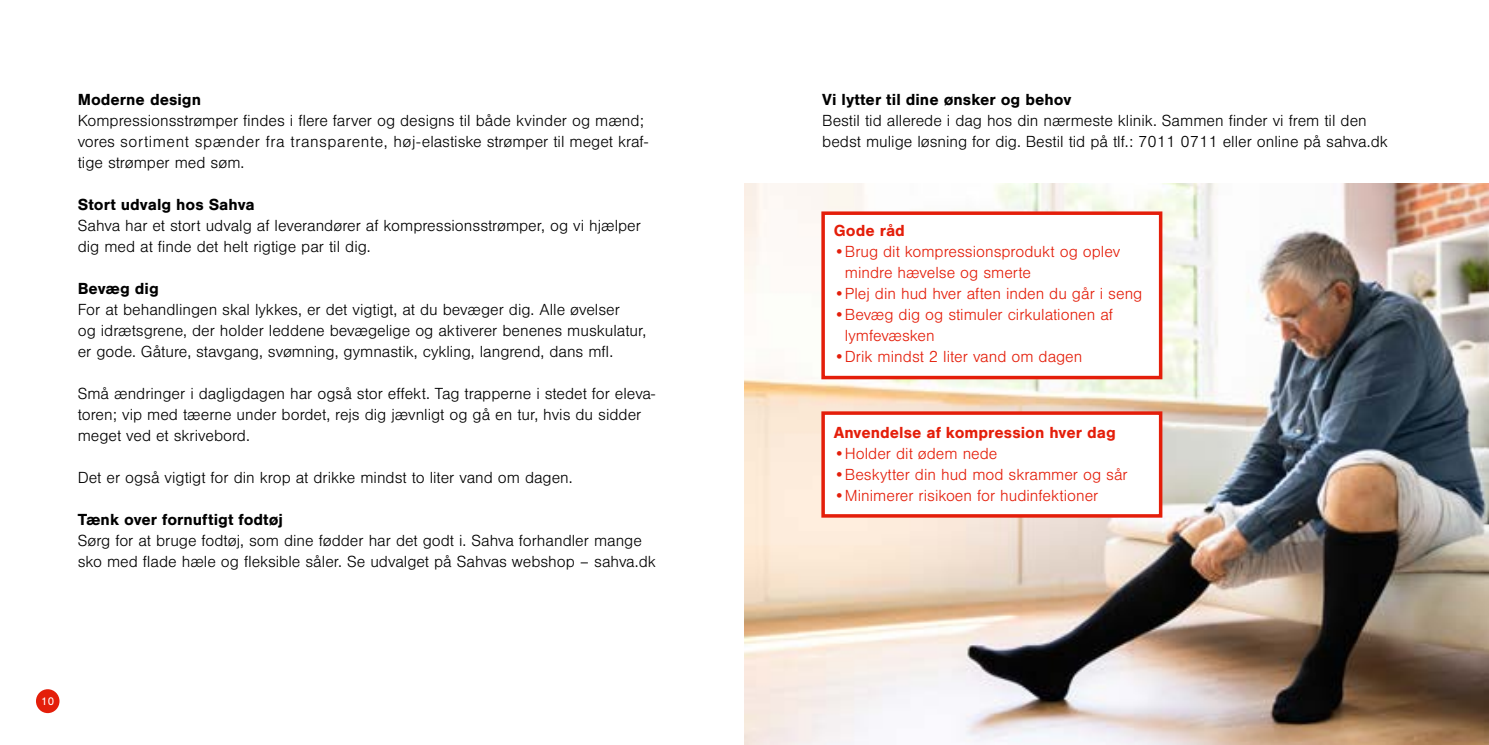
<style>
.page{position:relative;width:1489px;height:745px;background:#fff}
.page>*{position:absolute;margin:0;border:0;box-sizing:border-box;transform-origin:0 0}
.t1{font:300 16.62px/21px "Nimbus San";color:#000}
.t2{font:300 16.62px/21px "Nimbus San";color:#e41e0a}
.t3{font:700 16.62px "Nimbus San";color:#000}
.t4{font:700 16.62px "Nimbus San";color:#e41e0a}
.t5{font:11.55px "Nimbus San";color:#fff}
</style>
<div class="page">
<div style="left:36px;top:688px;width:23px;height:24px;background:#e41e0a;border-radius:50%"></div>
<img style="left:744px;top:183px;width:744px;height:561px">
<div style="left:821px;top:211px;width:341px;height:168px;background:#fff;border:4px solid #e41e0a"></div>
<div style="left:821px;top:411px;width:341px;height:106px;background:#fff;border:4px solid #e41e0a"></div>
<p class="t3" style="left:78px;top:90px;width:125px">Moderne design</p>
<p class="t1" style="left:78px;top:110px;width:572px">Kompressionsstrømper findes i flere farver og designs til både kvinder og mænd; vores sortiment spænder fra transparente, høj-elastiske strømper til meget kraf&shy;tige strømper med søm.</p>
<p class="t3" style="left:78px;top:195px;width:178px">Stort udvalg hos Sahva</p>
<p class="t1" style="left:78px;top:215px;width:564px">Sahva har et stort udvalg af leverandører af kompressionsstrømper, og vi hjælper dig med at finde det helt rigtige par til dig.</p>
<p class="t3" style="left:78px;top:279px;width:83px">Bevæg dig</p>
<p class="t1" style="left:78px;top:299px;width:570px">For at behandlingen skal lykkes, er det vigtigt, at du bevæger dig. Alle øvelser<br>og idrætsgrene, der holder leddene bevægelige og aktiverer benenes muskulatur, er gode. Gåture, stavgang, svømning, gymnastik, cykling, langrend, dans mfl.</p>
<p class="t1" style="left:78px;top:383px;width:579px">Små ændringer i dagligdagen har også stor effekt. Tag trapperne i stedet for eleva&shy;toren; vip med tæerne under bordet, rejs dig jævnligt og gå en tur, hvis du sidder meget ved et skrivebord.</p>
<p class="t1" style="left:78px;top:467px;width:496px">Det er også vigtigt for din krop at drikke mindst to liter vand om dagen.</p>
<p class="t3" style="left:78px;top:510px;width:207px">Tænk over fornuftigt fodtøj</p>
<p class="t1" style="left:78px;top:530px;width:580px">Sørg for at bruge fodtøj, som dine fødder har det godt i. Sahva forhandler mange sko med flade hæle og fleksible såler. Se udvalget på Sahvas webshop – sahva.dk</p>
<p class="t5" style="left:41px;top:694px;width:14px">10</p>
<p class="t3" style="left:822px;top:90px;width:251px">Vi lytter til dine ønsker og behov</p>
<p class="t1" style="left:822px;top:110px;width:567px">Bestil tid allerede i dag hos din nærmeste klinik. Sammen finder vi frem til den bedst mulige løsning for dig. Bestil tid på tlf.: 7011 0711 eller online på sahva.dk</p>
<p class="t4" style="left:833px;top:220px;width:73px">Gode råd</p>
<p class="t2" style="left:844px;top:241px;width:277px;text-indent:-11px">•Brug dit kompressionsprodukt og oplev mindre hævelse og smerte</p>
<p class="t2" style="left:833px;top:283px;width:310px">•Plej din hud hver aften inden du går i seng</p>
<p class="t2" style="left:844px;top:304px;width:270px;text-indent:-11px">•Bevæg dig og stimuler cirkulationen af lymfevæsken</p>
<p class="t2" style="left:833px;top:346px;width:250px">•Drik mindst 2 liter vand om dagen</p>
<p class="t4" style="left:833px;top:422px;width:283px">Anvendelse af kompression hver dag</p>
<p class="t2" style="left:833px;top:443px;width:165px">•Holder dit ødem nede</p>
<p class="t2" style="left:833px;top:464px;width:295px">•Beskytter din hud mod skrammer og sår</p>
<p class="t2" style="left:833px;top:485px;width:266px">•Minimerer risikoen for hudinfektioner</p>
</div>
